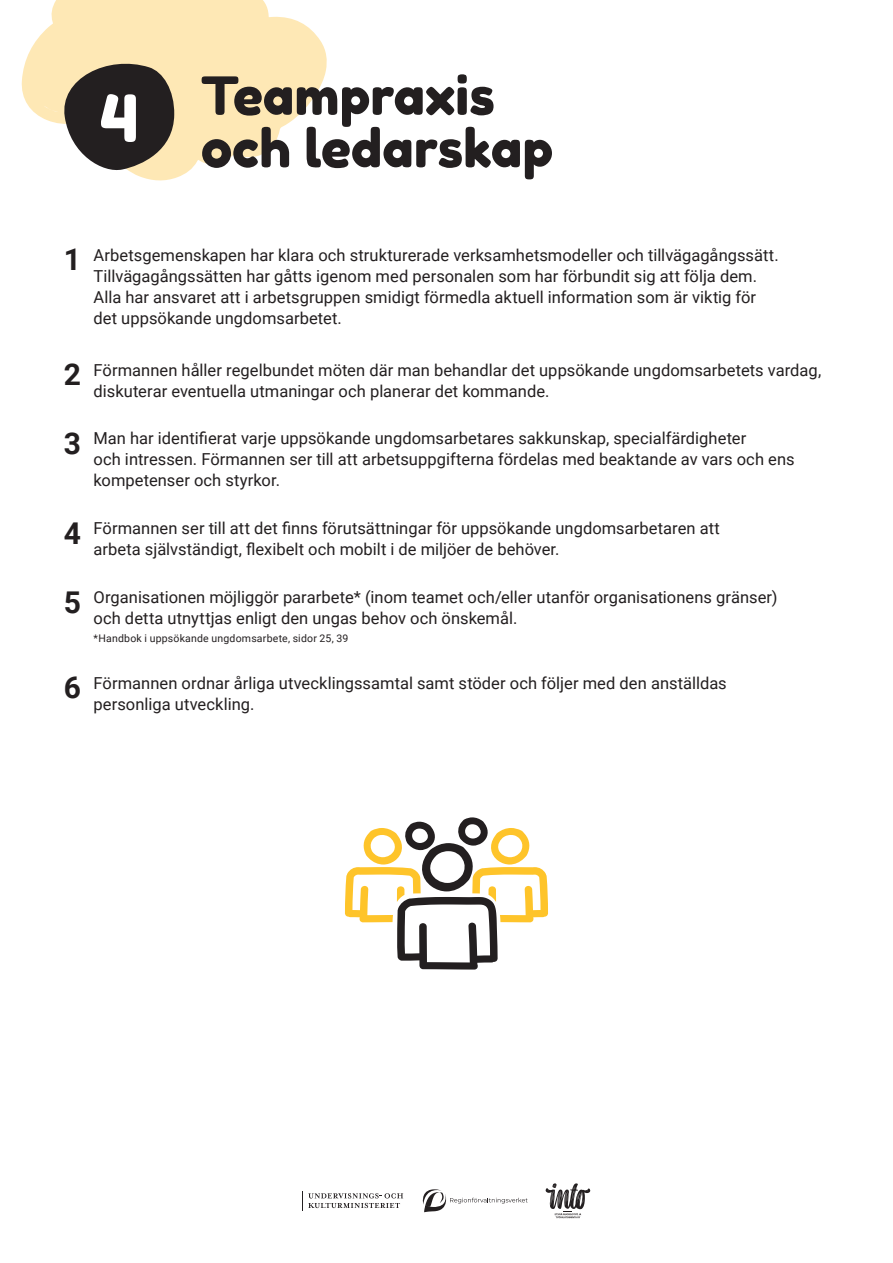
<style>
.page{position:relative;width:893px;height:1263px;background:#fff}
.page>*{position:absolute;margin:0;border:0;box-sizing:border-box;transform-origin:0 0}
.t1{font:64.95px "Fredoka One";color:#fff}
.t2{font:52.5px/52.5px "Fredoka One";letter-spacing:.005em;color:#231f20}
.t3{font:700 30px "Roboto";color:#231f20}
.t4{font:16.5px/21px "Roboto";color:#231f20}
.t5{font:10.5px "Roboto";letter-spacing:.02em;color:#231f20}
</style>
<div class="page">
<svg style="left:21px;top:0;width:306px;height:181px;fill:#fee8b5"></svg>
<svg style="left:59px;top:54px;width:116px;height:120px;background:#6d6559"></svg>
<svg style="left:345px;top:817px;width:203px;height:152px"></svg>
<svg style="left:545px;top:1183px;width:45px;height:35px"></svg>
<svg style="left:422px;top:1189px;width:106px;height:23px"></svg>
<svg style="left:308px;top:1193px;width:95px;height:16px"></svg>
<h1 class="t1" style="left:100px;top:79px;width:40px">4</h1>
<h2 class="t2" style="left:201px;top:69px;width:354px">Teampraxis och ledarskap</h2>
<h3 class="t3" style="left:64px;top:239px;width:19px">1</h3>
<p class="t4" style="left:94px;top:244px;width:687px">Arbetsgemenskapen har klara och strukturerade verksamhetsmodeller och tillvägagångssätt.<br>Tillvägagångssätten har gåtts igenom med personalen som har förbundit sig att följa dem.<br>Alla har ansvaret att i arbetsgruppen smidigt förmedla aktuell information som är viktig för det uppsökande ungdomsarbetet.</p>
<h3 class="t3" style="left:64px;top:354px;width:19px">2</h3>
<p class="t4" style="left:94px;top:359px;width:729px">Förmannen håller regelbundet möten där man behandlar det uppsökande ungdomsarbetets vardag, diskuterar eventuella utmaningar och planerar det kommande.</p>
<h3 class="t3" style="left:64px;top:423px;width:19px">3</h3>
<p class="t4" style="left:94px;top:427px;width:703px">Man har identifierat varje uppsökande ungdomsarbetares sakkunskap, specialfärdigheter<br>och intressen. Förmannen ser till att arbetsuppgifterna fördelas med beaktande av vars och ens kompetenser och styrkor.</p>
<h3 class="t3" style="left:64px;top:512px;width:19px">4</h3>
<p class="t4" style="left:94px;top:517px;width:628px">Förmannen ser till att det finns förutsättningar för uppsökande ungdomsarbetaren att arbeta självständigt, flexibelt och mobilt i de miljöer de behöver.</p>
<h3 class="t3" style="left:64px;top:581px;width:19px">5</h3>
<p class="t4" style="left:94px;top:586px;width:685px">Organisationen möjliggör pararbete* (inom teamet och/eller utanför organisationens gränser) och detta utnyttjas enligt den ungas behov och önskemål.</p>
<p class="t5" style="left:94px;top:630px;width:256px">*Handbok i uppsökande ungdomsarbete, sidor 25, 39</p>
<h3 class="t3" style="left:64px;top:667px;width:19px">6</h3>
<p class="t4" style="left:94px;top:671px;width:635px">Förmannen ordnar årliga utvecklingssamtal samt stöder och följer med den anställdas personliga utveckling.</p>
</div>
